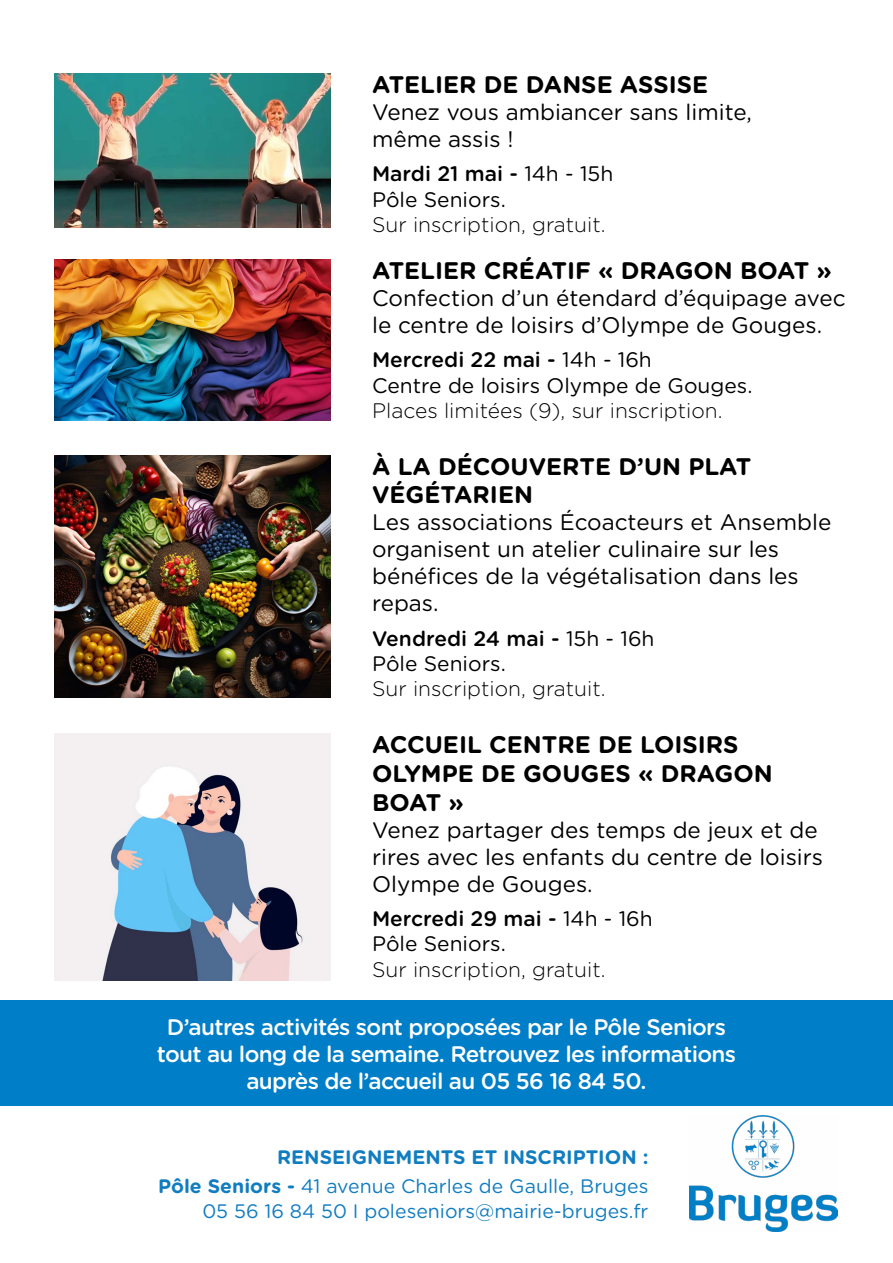
<style>
.page{position:relative;width:893px;height:1263px;background:#fff}
.page>*{position:absolute;margin:0;border:0;box-sizing:border-box;transform-origin:0 0}
.t1{font:700 24px/28.8px "Gotham Rounded";color:#000}
.t2{font:22.5px/27px "Gotham Rounded";color:#000}
.t3{font:500 22.5px/27px "Gotham Rounded";letter-spacing:-.03em;color:#fff;text-align:center}
.t4{font:21px/25.2px "Gotham Rounded";color:#000}
.t5{font:300 21px "Gotham Rounded";color:#000}
.t6{font:700 19.5px/28.5px "Gotham Rounded";color:#117dc1;text-align:right}
.t7{font:19.5px "Gotham Rounded";color:#117dc1}
.s1{font-weight:500}
.s2{font-weight:400}
</style>
<div class="page">
<img style="left:690px;top:1115px;width:147px;height:116px">
<div style="left:0;top:1000px;width:893px;height:106px;background:#007ec7"></div>
<img style="left:54px;top:74px;width:276px;height:153px">
<img style="left:54px;top:259px;width:276px;height:162px">
<img style="left:54px;top:455px;width:276px;height:242px">
<img style="left:54px;top:733px;width:276px;height:247px">
<p class="t1" style="left:372px;top:69px;width:338px">ATELIER DE DANSE ASSISE</p>
<p class="t2" style="left:372px;top:97px;width:381px">Venez vous ambiancer sans limite, même assis !</p>
<p class="t4" style="left:372px;top:160px;width:243px"><span class="s1">Mardi 21 mai -</span> 14h - 15h<br>Pôle Seniors.</p>
<p class="t5" style="left:372px;top:210px;width:235px">Sur inscription, gratuit.</p>
<p class="t1" style="left:372px;top:255px;width:461px">ATELIER CRÉATIF « DRAGON BOAT »</p>
<p class="t2" style="left:372px;top:283px;width:475px">Confection d’un étendard d’équipage avec le centre de loisirs d’Olympe de Gouges.</p>
<p class="t4" style="left:372px;top:346px;width:382px"><span class="s1">Mercredi 22 mai -</span> 14h - 16h<br>Centre de loisirs Olympe de Gouges.</p>
<p class="t5" style="left:372px;top:396px;width:352px">Places limitées (9), sur inscription.</p>
<p class="t1" style="left:372px;top:451px;width:381px">À LA DÉCOUVERTE D’UN PLAT<br>VÉGÉTARIEN</p>
<p class="t2" style="left:372px;top:508px;width:461px">Les associations Écoacteurs et Ansemble organisent un atelier culinaire sur les bénéfices de la végétalisation dans les repas.</p>
<p class="t4" style="left:372px;top:625px;width:284px"><span class="s1">Vendredi 24 mai -</span> 15h - 16h<br>Pôle Seniors.</p>
<p class="t5" style="left:372px;top:675px;width:235px">Sur inscription, gratuit.</p>
<p class="t1" style="left:372px;top:729px;width:402px">ACCUEIL CENTRE DE LOISIRS<br>OLYMPE DE GOUGES « DRAGON<br>BOAT »</p>
<p class="t2" style="left:372px;top:815px;width:453px">Venez partager des temps de jeux et de rires avec les enfants du centre de loisirs<br>Olympe de Gouges.</p>
<p class="t4" style="left:372px;top:905px;width:282px"><span class="s1">Mercredi 29 mai -</span> 14h - 16h<br>Pôle Seniors.</p>
<p class="t5" style="left:372px;top:955px;width:235px">Sur inscription, gratuit.</p>
<p class="t3" style="left:157px;top:1012px;width:581px">D’autres activités sont proposées par le Pôle Seniors tout au long de la semaine. Retrouvez les informations auprès de l’accueil au 05 56 16 84 50.</p>
<p class="t6" style="left:158px;top:1142px;width:492px">RENSEIGNEMENTS ET INSCRIPTION :<br>Pôle Seniors - <span class="s2">41 avenue Charles de Gaulle, Bruges</span></p>
<p class="t7" style="left:202px;top:1198px;width:448px">05 56 16 84 50 I poleseniors@mairie-bruges.fr</p>
</div>
